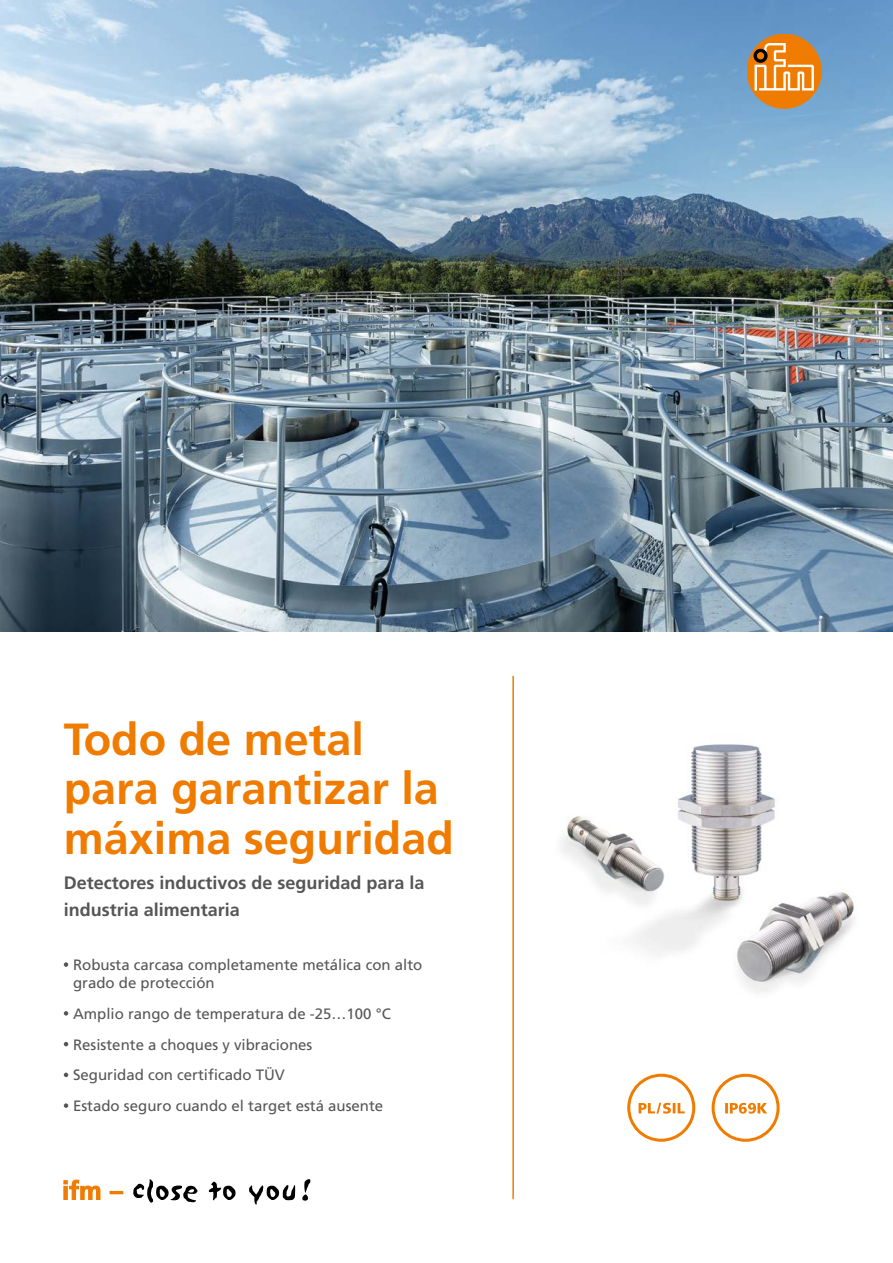
<style>
.page{position:relative;width:893px;height:1263px;background:#fff}
.page>*{position:absolute;margin:0;border:0;box-sizing:border-box;transform-origin:0 0}
.Titel_Headline_30pt{font:700 45px/49.5px "Frutiger LT Com";color:#ef7c00}
.Titel_Subheadline_12pt{font:700 18px/27px "Frutiger LT Com";color:#565656}
.Features{font:15px/18px "Frutiger LT Com";color:#565656}
</style>
<div class="page">
<img style="left:0;top:0;width:893px;height:631px">
<img style="left:560px;top:744px;width:295px;height:248px">
<svg style="left:64px;top:1180px;width:36px;height:20px"></svg>
<svg style="left:110px;top:1191px;width:13px;height:3px"></svg>
<svg style="left:133px;top:1179px;width:64px;height:24px"></svg>
<svg style="left:209px;top:1182px;width:27px;height:18px"></svg>
<svg style="left:249px;top:1185px;width:46px;height:19px"></svg>
<svg style="left:302px;top:1179px;width:8px;height:22px"></svg>
<hr style="left:512px;top:676px;width:2px;height:523px;background:#ef7c00">
<div style="left:747px;top:34px;width:74px;height:74px;background:#ef7c00;border-radius:50%"></div>
<div style="left:747px;top:34px;width:74px;height:74px;border:1px solid #ef7c00;border-radius:50%"></div>
<svg style="left:754px;top:43px;width:60px;height:47px"></svg>
<svg style="left:64px;top:962px;width:4px;height:5px"></svg>
<svg style="left:64px;top:1011px;width:4px;height:4px"></svg>
<svg style="left:64px;top:1042px;width:4px;height:4px"></svg>
<svg style="left:64px;top:1072px;width:4px;height:5px"></svg>
<svg style="left:64px;top:1103px;width:4px;height:5px"></svg>
<svg style="left:627px;top:1074px;width:68px;height:68px"></svg>
<svg style="left:712px;top:1074px;width:68px;height:68px"></svg>
<p class="Titel_Headline_30pt" style="left:64px;top:715px;width:392px">Todo de metal para garantizar la máxima seguridad</p>
<p class="Titel_Subheadline_12pt" style="left:64px;top:870px;width:362px">Detectores inductivos de seguridad para la industria alimentaria</p>
<p class="Features" style="left:73px;top:956px;width:351px">Robusta carcasa completamente metálica con alto grado de protección</p>
<p class="Features" style="left:73px;top:1005px;width:319px">Amplio rango de temperatura de -25…100 °C</p>
<p class="Features" style="left:73px;top:1035px;width:241px">Resistente a choques y vibraciones</p>
<p class="Features" style="left:73px;top:1066px;width:213px">Seguridad con certificado TÜV</p>
<p class="Features" style="left:73px;top:1097px;width:312px">Estado seguro cuando el target está ausente</p>
</div>
